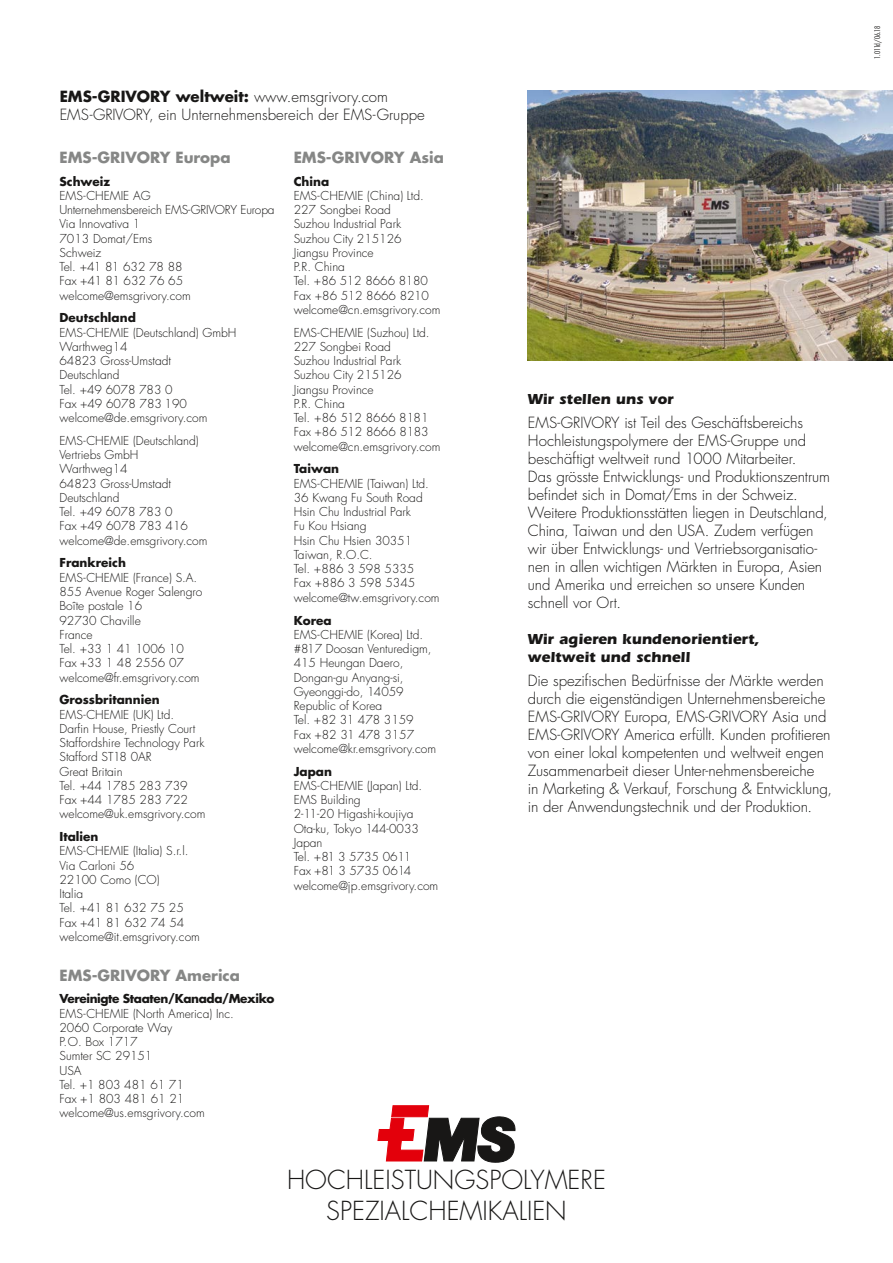
<style>
.page{position:relative;width:893px;height:1263px;background:#fff}
.page>*{position:absolute;margin:0;border:0;box-sizing:border-box;transform-origin:0 0}
.t1{font:300 25.5px "Futura";color:#181716}
.Copy{font:300 15px/18px "Futura";letter-spacing:-.005em;color:#181716}
.t2{font:700 15px/18px "Itc Eras";color:#181716}
.t3{font:700 15px "Futura";color:#868786}
.t4{font:700 15px "Futura";color:#181716}
.t5{font:300 12px/14.2px "Futura";color:#181716}
.Copy-2{font:300 condensed 7.5px "Futura";letter-spacing:-.025em;color:#181716}
.s1{font-weight:300}
.s2{font-weight:700}
</style>
<div class="page">
<svg style="left:378px;top:1105px;width:138px;height:58px"></svg>
<img style="left:528px;top:90px;width:365px;height:270px">
<p class="t4" style="left:60px;top:86px;width:330px">EMS-GRIVORY weltweit: <span class="s1">www.emsgrivory.com</span></p>
<p class="Copy" style="left:60px;top:106px;width:367px">EMS-GRIVORY, ein Unternehmensbereich der EMS-Gruppe</p>
<p class="t3" style="left:60px;top:147px;width:173px">EMS-GRIVORY Europa</p>
<p class="t5" style="left:60px;top:174px;width:217px"><span class="s2">Schweiz<br></span>EMS-CHEMIE AG<br>Unternehmensbereich EMS-GRIVORY Europa<br>Via Innovativa 1<br>7013 Domat/Ems<br>Schweiz<br>Tel. +41 81 632 78 88<br>Fax +41 81 632 76 65 welcome@emsgrivory.com</p>
<p class="t5" style="left:60px;top:311px;width:178px"><span class="s2">Deutschland<br></span>EMS-CHEMIE (Deutschland) GmbH<br>Warthweg14<br>64823 Gross-Umstadt<br>Deutschland<br>Tel. +49 6078 783 0<br>Fax +49 6078 783 190 welcome@de.emsgrivory.com</p>
<p class="t5" style="left:60px;top:434px;width:149px">EMS-CHEMIE (Deutschland)<br>Vertriebs GmbH<br>Warthweg14<br>64823 Gross-Umstadt<br>Deutschland<br>Tel. +49 6078 783 0<br>Fax +49 6078 783 416 welcome@de.emsgrivory.com</p>
<p class="t5" style="left:60px;top:556px;width:144px"><span class="s2">Frankreich<br></span>EMS-CHEMIE (France) S.A.<br>855 Avenue Roger Salengro<br>Boîte postale 16<br>92730 Chaville<br>France<br>Tel. +33 1 41 1006 10<br>Fax +33 1 48 2556 07 welcome@fr.emsgrivory.com</p>
<p class="t5" style="left:60px;top:693px;width:147px"><span class="s2">Grossbritannien<br></span>EMS-CHEMIE (UK) Ltd.<br>Darfin House, Priestly Court<br>Staffordshire Technology Park<br>Stafford ST18 0AR<br>Great Britain<br>Tel. +44 1785 283 739<br>Fax +44 1785 283 722 welcome@uk.emsgrivory.com</p>
<p class="t5" style="left:60px;top:830px;width:142px"><span class="s2">Italien<br></span>EMS-CHEMIE (Italia) S.r.l.<br>Via Carloni 56<br>22100 Como (CO)<br>Italia<br>Tel. +41 81 632 75 25<br>Fax +41 81 632 74 54 welcome@it.emsgrivory.com</p>
<p class="t3" style="left:60px;top:964px;width:182px">EMS-GRIVORY America</p>
<p class="t5" style="left:60px;top:992px;width:217px"><span class="s2">Vereinigte Staaten/Kanada/Mexiko<br></span>EMS-CHEMIE (North America) Inc.<br>2060 Corporate Way<br>P.O. Box 1717<br>Sumter SC 29151<br>USA<br>Tel. +1 803 481 61 71<br>Fax +1 803 481 61 21 welcome@us.emsgrivory.com</p>
<p class="t3" style="left:294px;top:147px;width:152px">EMS-GRIVORY Asia</p>
<p class="t5" style="left:294px;top:174px;width:148px"><span class="s2">China<br></span>EMS-CHEMIE (China) Ltd.<br>227 Songbei Road<br>Suzhou Industrial Park<br>Suzhou City 215126<br>Jiangsu Province<br>P.R. China<br>Tel. +86 512 8666 8180<br>Fax +86 512 8666 8210 welcome@cn.emsgrivory.com</p>
<p class="t5" style="left:294px;top:325px;width:148px">EMS-CHEMIE (Suzhou) Ltd.<br>227 Songbei Road<br>Suzhou Industrial Park<br>Suzhou City 215126<br>Jiangsu Province<br>P.R. China<br>Tel. +86 512 8666 8181<br>Fax +86 512 8666 8183 welcome@cn.emsgrivory.com</p>
<p class="t5" style="left:294px;top:462px;width:147px"><span class="s2">Taiwan<br></span>EMS-CHEMIE (Taiwan) Ltd.<br>36 Kwang Fu South Road<br>Hsin Chu Industrial Park<br>Fu Kou Hsiang<br>Hsin Chu Hsien 30351<br>Taiwan, R.O.C.<br>Tel. +886 3 598 5335<br>Fax +886 3 598 5345 welcome@tw.emsgrivory.com</p>
<p class="t5" style="left:294px;top:613px;width:144px"><span class="s2">Korea<br></span>EMS-CHEMIE (Korea) Ltd. #817 Doosan Venturedigm,<br>415 Heungan Daero,<br>Dongan-gu Anyang-si,<br>Gyeonggi-do, 14059<br>Republic of Korea<br>Tel. +82 31 478 3159<br>Fax +82 31 478 3157 welcome@kr.emsgrivory.com</p>
<p class="t5" style="left:294px;top:764px;width:146px"><span class="s2">Japan<br></span>EMS-CHEMIE (Japan) Ltd.<br>EMS Building<br>2-11-20 Higashi-koujiya<br>Ota-ku, Tokyo 144-0033<br>Japan<br>Tel. +81 3 5735 0611<br>Fax +81 3 5735 0614 welcome@jp.emsgrivory.com</p>
<p class="t2" style="left:528px;top:390px;width:147px">Wir stellen uns vor</p>
<p class="Copy" style="left:528px;top:413px;width:304px">EMS-GRIVORY ist Teil des Geschäftsbereichs Hochleistungspolymere der EMS-Gruppe und beschäftigt weltweit rund 1000 Mitarbeiter.<br>Das grösste Entwicklungs- und Produktionszentrum befindet sich in Domat/Ems in der Schweiz.<br>Weitere Produktionsstätten liegen in Deutschland, China, Taiwan und den USA. Zudem verfügen wir über Entwicklungs- und Vertriebsorganisatio&shy;nen in allen wichtigen Märkten in Europa, Asien und Amerika und erreichen so unsere Kunden schnell vor Ort.</p>
<p class="t2" style="left:528px;top:630px;width:233px">Wir agieren kundenorientiert, weltweit und schnell</p>
<p class="Copy" style="left:528px;top:671px;width:306px">Die spezifischen Bedürfnisse der Märkte werden durch die eigenständigen Unternehmensbereiche EMS-GRIVORY Europa, EMS-GRIVORY Asia und EMS-GRIVORY America erfüllt. Kunden profitieren von einer lokal kompetenten und weltweit engen Zusammenarbeit dieser Unter--nehmensbereiche<br>in Marketing &amp; Verkauf, Forschung &amp; Entwicklung, in der Anwendungstechnik und der Produktion.</p>
<p class="t1" style="left:287px;top:1164px;width:320px">HOCHLEISTUNGSPOLYMERE</p>
<p class="t1" style="left:326px;top:1194px;width:242px">SPEZIALCHEMIKALIEN</p>
<p class="Copy-2" style="left:873px;top:59px;width:35px;rotate:-90deg">1.011d/06.18</p>
</div>
